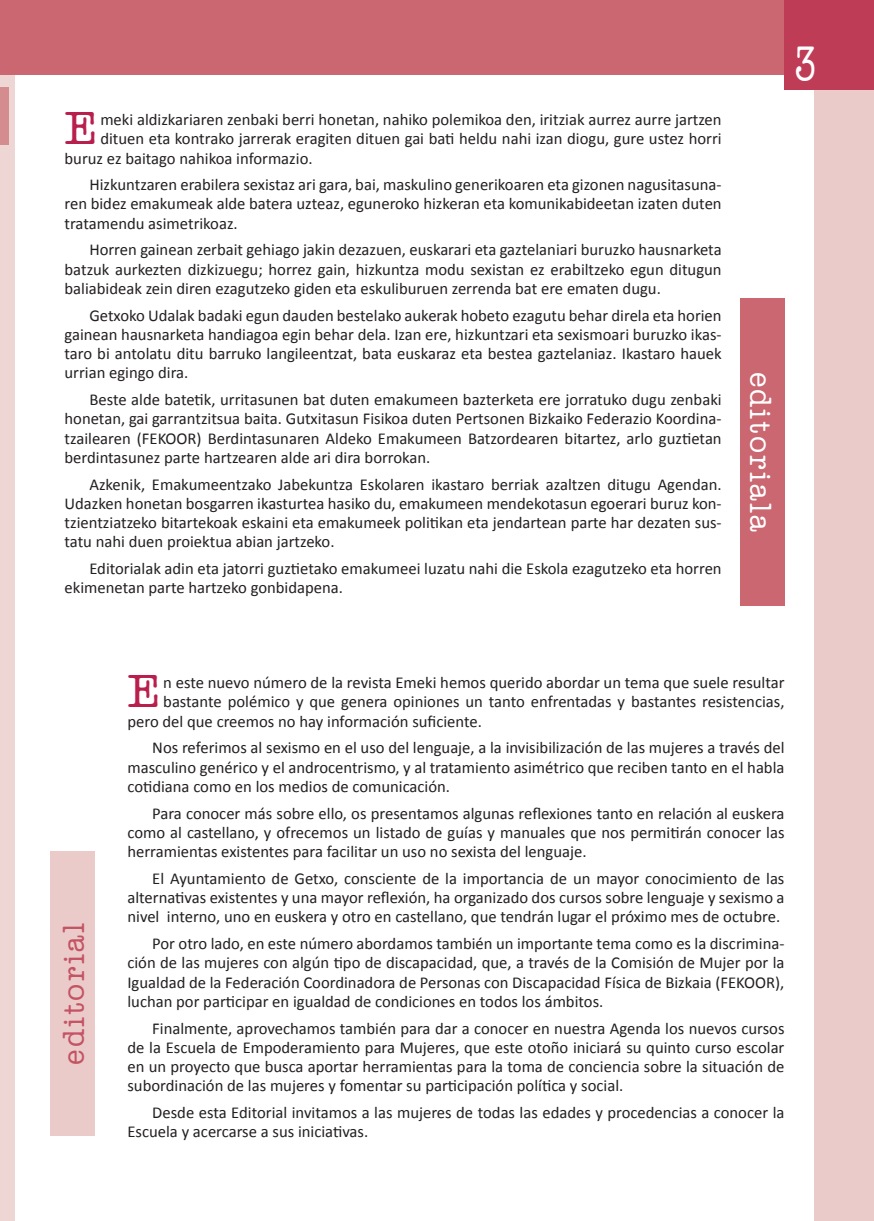
<style>
.page{position:relative;width:874px;height:1221px;background:#fff}
.page>*{position:absolute;margin:0;border:0;box-sizing:border-box;transform-origin:0 0}
.t1{font:500 52.5px "Amer Typewriter IT Cby BT";color:#fff;scale:.67 1}
.t2{font:500 47.6px "Amer Typewriter IT Cby BT";color:#b91f4d}
.t3{font:500 31.5px "Amer Typewriter IT Cby BT";letter-spacing:.075em;color:#fff;scale:.95 1}
.t4{font:500 31.5px "Amer Typewriter IT Cby BT";letter-spacing:.075em;color:#c45364;scale:.95 1}
.t5{font:16.62px/19.2px "Calibri";color:#231f20;text-align:justify}
</style>
<div class="page">
<div style="left:0;top:0;width:15px;height:1220px;background:#eed6d5"></div>
<div style="left:0;top:0;width:17px;height:74px;background:#ca6771"></div>
<div style="left:13px;top:0;width:859px;height:74px;background:#ca6771"></div>
<div style="left:814px;top:0;width:59px;height:1220px;background:#eacbc9"></div>
<div style="left:784px;top:0;width:89px;height:89px;background:#bf3c57"></div>
<div style="left:739px;top:298px;width:45px;height:307px;background:#ca6771"></div>
<div style="left:50px;top:851px;width:44px;height:285px;background:#eacbc9"></div>
<div style="left:0;top:87px;width:8px;height:58px;background:#d58c8f"></div>
<h2 class="t2" style="left:64px;top:99px;width:35px">E</h2>
<p class="t5" style="left:100px;top:111px;width:622px">meki aldizkariaren zenbaki berri honetan, nahiko polemikoa den, iritziak aurrez aurre jartzen</p>
<p class="t5" style="left:100px;top:130px;width:622px">dituen eta kontrako jarrerak eragiten dituen gai bati heldu nahi izan diogu, gure ustez horri</p>
<p class="t5" style="left:64px;top:150px;width:249px">buruz ez baitago nahikoa informazio.</p>
<p class="t5" style="left:64px;top:176px;width:658px;text-indent:25px">Hizkuntzaren erabilera sexistaz ari gara, bai, maskulino generikoaren eta gizonen nagusitasuna&shy;ren bidez emakumeak alde batera uzteaz, eguneroko hizkeran eta komunikabideetan izaten duten tratamendu asimetrikoaz.</p>
<p class="t5" style="left:64px;top:242px;width:658px;text-indent:25px">Horren gainean zerbait gehiago jakin dezazuen, euskarari eta gaztelaniari buruzko hausnarketa batzuk aurkezten dizkizuegu; horrez gain, hizkuntza modu sexistan ez erabiltzeko egun ditugun baliabideak zein diren ezagutzeko giden eta eskuliburuen zerrenda bat ere ematen dugu.</p>
<p class="t5" style="left:64px;top:307px;width:658px;text-indent:25px">Getxoko Udalak badaki egun dauden bestelako aukerak hobeto ezagutu behar direla eta horien gainean hausnarketa handiagoa egin behar dela. Izan ere, hizkuntzari eta sexismoari buruzko ikas&shy;taro bi antolatu ditu barruko langileentzat, bata euskaraz eta bestea gaztelaniaz. Ikastaro hauek urrian egingo dira.</p>
<p class="t5" style="left:64px;top:391px;width:658px;text-indent:25px">Beste alde batetik, urritasunen bat duten emakumeen bazterketa ere jorratuko dugu zenbaki honetan, gai garrantzitsua baita. Gutxitasun Fisikoa duten Pertsonen Bizkaiko Federazio Koordina&shy;tzailearen (FEKOOR) Berdintasunaren Aldeko Emakumeen Batzordearen bitartez, arlo guztietan berdintasunez parte hartzearen alde ari dira borrokan.</p>
<p class="t5" style="left:64px;top:476px;width:658px;text-indent:25px">Azkenik, Emakumeentzako Jabekuntza Eskolaren ikastaro berriak azaltzen ditugu Agendan.<br>Udazken honetan bosgarren ikasturtea hasiko du, emakumeen mendekotasun egoerari buruz kon&shy;tzientziatzeko bitartekoak eskaini eta emakumeek politikan eta jendartean parte har dezaten sus&shy;tatu nahi duen proiektua abian jartzeko.</p>
<p class="t5" style="left:64px;top:560px;width:658px;text-indent:25px">Editorialak adin eta jatorri guztietako emakumeei luzatu nahi die Eskola ezagutzeko eta horren ekimenetan parte hartzeko gonbidapena.</p>
<h1 class="t1" style="left:794px;top:32px;width:34px">3</h1>
<h3 class="t3" style="left:779px;top:371px;width:170px;rotate:90deg">editoriala</h3>
<h3 class="t4" style="left:54px;top:1064px;width:150px;rotate:-90deg">editorial</h3>
<h2 class="t2" style="left:127px;top:662px;width:35px">E</h2>
<p class="t5" style="left:163px;top:674px;width:622px">n este nuevo número de la revista Emeki hemos querido abordar un tema que suele resultar</p>
<p class="t5" style="left:163px;top:693px;width:622px">bastante polémico y que genera opiniones un tanto enfrentadas y bastantes resistencias,</p>
<p class="t5" style="left:127px;top:712px;width:356px">pero del que creemos no hay información suficiente.</p>
<p class="t5" style="left:127px;top:739px;width:658px;text-indent:25px">Nos referimos al sexismo en el uso del lenguaje, a la invisibilización de las mujeres a través del masculino genérico y el androcentrismo, y al tratamiento asimétrico que reciben tanto en el habla cotidiana como en los medios de comunicación.</p>
<p class="t5" style="left:127px;top:804px;width:658px;text-indent:25px">Para conocer más sobre ello, os presentamos algunas reflexiones tanto en relación al euskera como al castellano, y ofrecemos un listado de guías y manuales que nos permitirán conocer las herramientas existentes para facilitar un uso no sexista del lenguaje.</p>
<p class="t5" style="left:127px;top:870px;width:658px;text-indent:25px">El Ayuntamiento de Getxo, consciente de la importancia de un mayor conocimiento de las alternativas existentes y una mayor reflexión, ha organizado dos cursos sobre lenguaje y sexismo a nivel interno, uno en euskera y otro en castellano, que tendrán lugar el próximo mes de octubre.</p>
<p class="t5" style="left:127px;top:935px;width:658px;text-indent:25px">Por otro lado, en este número abordamos también un importante tema como es la discrimina&shy;ción de las mujeres con algún tipo de discapacidad, que, a través de la Comisión de Mujer por la Igualdad de la Federación Coordinadora de Personas con Discapacidad Física de Bizkaia (FEKOOR), luchan por participar en igualdad de condiciones en todos los ámbitos.</p>
<p class="t5" style="left:127px;top:1019px;width:658px;text-indent:25px">Finalmente, aprovechamos también para dar a conocer en nuestra Agenda los nuevos cursos de la Escuela de Empoderamiento para Mujeres, que este otoño iniciará su quinto curso escolar en un proyecto que busca aportar herramientas para la toma de conciencia sobre la situación de subordinación de las mujeres y fomentar su participación política y social.</p>
<p class="t5" style="left:127px;top:1104px;width:658px;text-indent:25px">Desde esta Editorial invitamos a las mujeres de todas las edades y procedencias a conocer la<br>Escuela y acercarse a sus iniciativas.</p>
</div>
